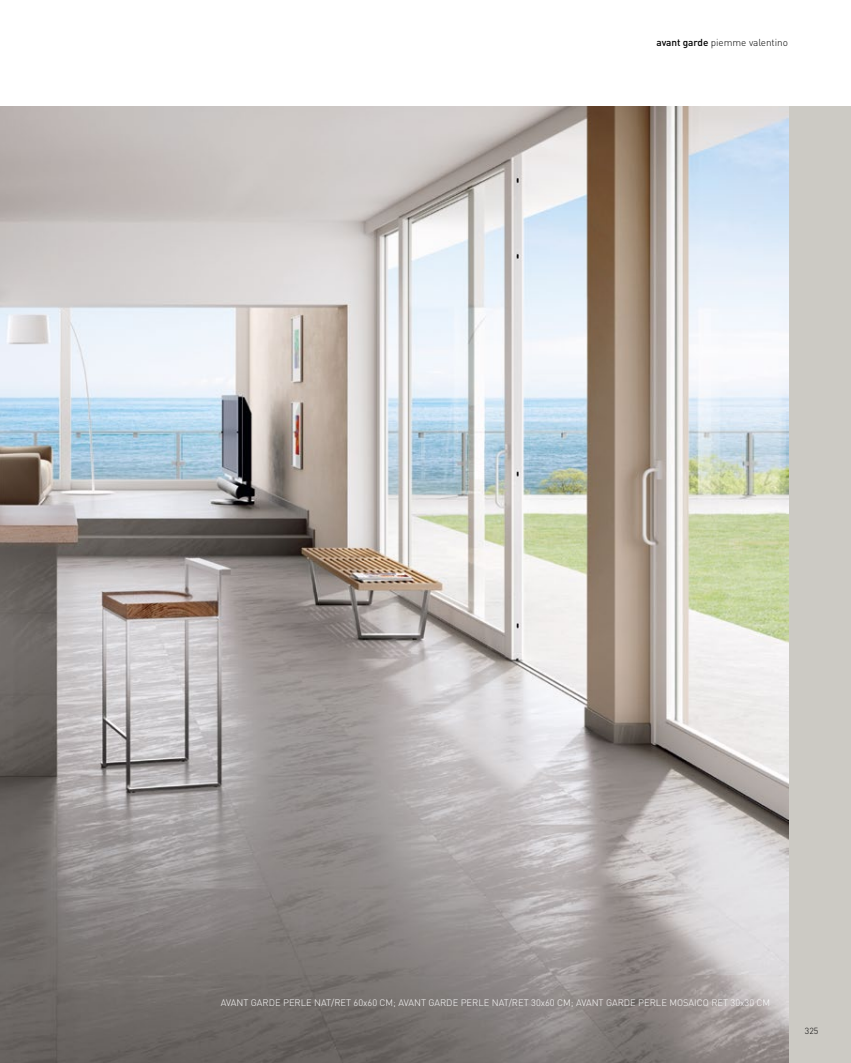
<style>
.page{position:relative;width:851px;height:1063px;background:#fff}
.page>*{position:absolute;margin:0;border:0;box-sizing:border-box;transform-origin:0 0}
.t1{font:300 10px "DIN Pro";letter-spacing:-.005em;color:#000}
.t2{font:300 9.38px "DIN Pro";color:#fff}
.t3{font:300 8.75px "DIN Pro";color:#000}
.s1{font-weight:500}
</style>
<div class="page">
<div style="left:0;top:106px;width:850px;height:957px;background:#cccac4"></div>
<img style="left:0;top:106px;width:788px;height:957px">
<p class="t1" style="left:656px;top:36px;width:133px"><span class="s1">avant garde</span> piemme valentino</p>
<p class="t2" style="left:221px;top:997px;width:551px">AVANT GARDE PERLE NAT/RET 60x60 CM; AVANT GARDE PERLE NAT/RET 30x60 CM; AVANT GARDE PERLE MOSAICO RET 30x30 CM</p>
<p class="t3" style="left:804px;top:1025px;width:15px">325</p>
</div>
